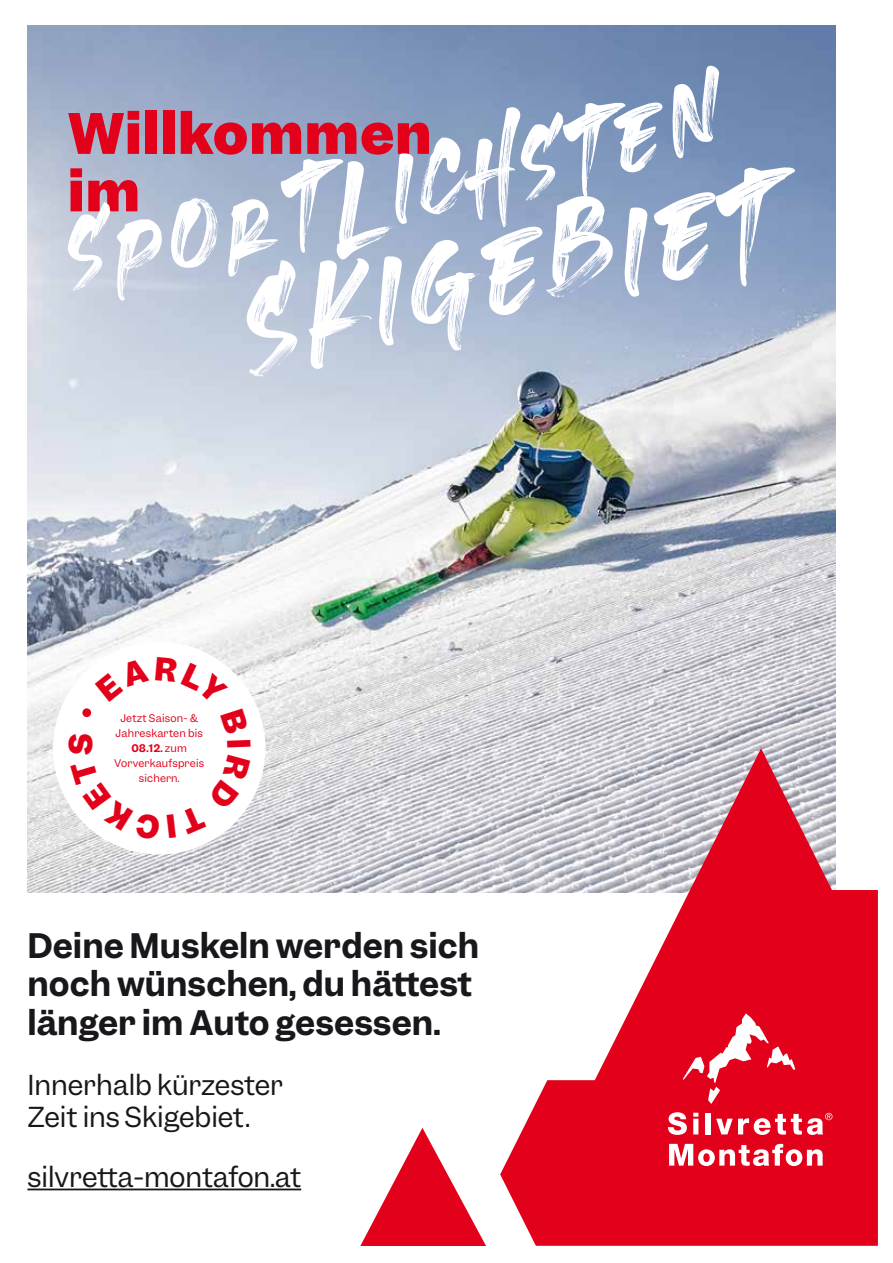
<style>
.page{position:relative;width:893px;height:1263px;background:#fff}
.page>*{position:absolute;margin:0;border:0;box-sizing:border-box;transform-origin:0 0}
.t1{font:700 52.8px/57.4px "Garnett";letter-spacing:.02em;color:#e2001a}
.t2{font:600 32.1px/38.4px "Garnett";color:#1a171c}
.t3{font:26.1px/31.3px "Garnett";color:#1a171c}
.t4{font:10.05px/15px "Garnett";letter-spacing:.02em;color:#e2001a;text-align:center}
.s1{font-weight:600}
</style>
<div class="page">
<img style="left:27px;top:25px;width:808px;height:868px">
<svg style="left:246px;top:166px;width:549px;height:211px"></svg>
<svg style="left:67px;top:65px;width:652px;height:236px"></svg>
<svg style="left:500px;top:748px;width:378px;height:498px;fill:#e2001a"></svg>
<svg style="left:360px;top:1128px;width:126px;height:118px"></svg>
<svg style="left:683px;top:1013px;width:112px;height:91px"></svg>
<svg style="left:668px;top:1112px;width:19px;height:23px"></svg>
<svg style="left:693px;top:1113px;width:5px;height:21px"></svg>
<div style="left:706px;top:1113px;width:5px;height:21px;background:#fff"></div>
<svg style="left:669px;top:1144px;width:154px;height:22px"></svg>
<svg style="left:716px;top:1113px;width:116px;height:22px"></svg>
<div style="left:53px;top:642px;width:212px;height:212px;background:#fff;border-radius:50%"></div>
<hr style="left:27px;top:1188px;width:274px;height:2px;background:#1a171c">
<svg style="left:68px;top:657px;width:183px;height:183px"></svg>
<h1 class="t1" style="left:68px;top:105px;width:365px">Willkommen im</h1>
<p class="t4" style="left:114px;top:711px;width:91px">Jetzt Saison- &amp;<br>Jahreskarten bis<br><span class="s1">08.12.</span> zum<br>Vorverkaufspreis sichern.</p>
<p class="t2" style="left:27px;top:927px;width:453px">Deine Muskeln werden sich noch wünschen, du hättest länger im Auto gesessen.</p>
<p class="t3" style="left:27px;top:1070px;width:257px">Innerhalb kürzester<br>Zeit ins Skigebiet.</p>
<p class="t3" style="left:27px;top:1162px;width:275px">silvretta-montafon.at</p>
</div>
